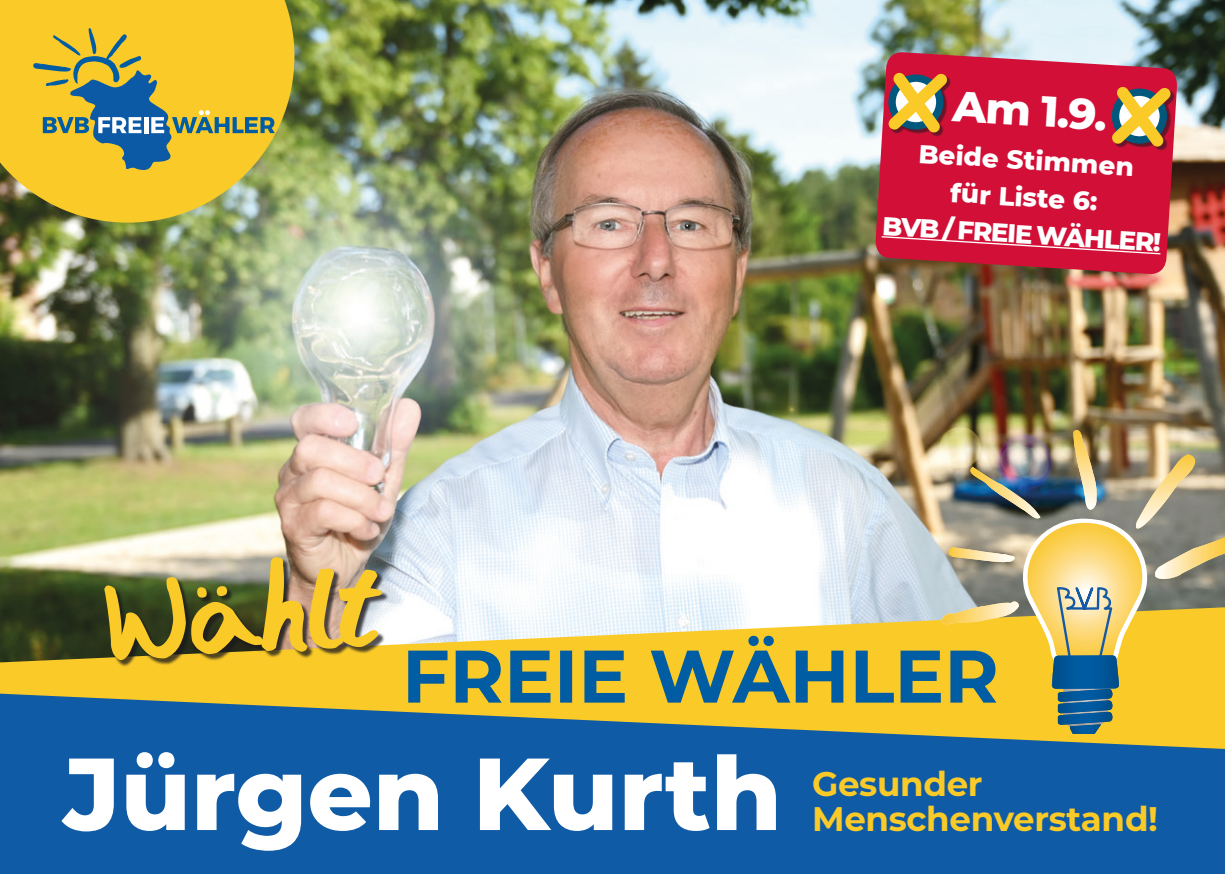
<style>
.page{position:relative;width:1225px;height:874px;background:#fff}
.page>*{position:absolute;margin:0;border:0;box-sizing:border-box;transform-origin:0 0}
.Name-Titelseite{font:800 102px "Montserrat";color:#fff}
.t1{font:800 43.6px "Montserrat";color:#fff}
.GMV-Titelseite{font:700 34px "Montserrat";letter-spacing:-.01em;color:#f9ca28}
.t2{font:800 26.2px "Montserrat";color:#fff}
</style>
<div class="page">
<img style="left:0;top:0;width:1225px;height:607px">
<svg style="left:0;top:0;width:294px;height:222px;background:#dbbb36"></svg>
<svg style="left:33px;top:27px;width:242px;height:144px;background:#c5b248"></svg>
<svg style="left:0;top:607px;width:408px;height:86px;background:#bc9f2c"></svg>
<img style="left:408px;top:430px;width:817px;height:263px">
<div style="left:106px;top:558px;width:283px;height:108px;background:#1a181c;opacity:.75"></div>
<img style="left:104px;top:556px;width:279px;height:104px">
<svg style="left:0;top:693px;width:1225px;height:180px;background:#2f6a94"></svg>
<svg style="left:874px;top:51px;width:304px;height:224px;background:#c82341"></svg>
<svg style="left:880px;top:235px;width:281px;height:20px;background:#d41f44"></svg>
<svg style="left:877px;top:62px;width:81px;height:81px;background:#bb6353"></svg>
<svg style="left:1101px;top:76px;width:80px;height:81px;background:#c16555"></svg>
<p class="t1" style="left:955px;top:73px;width:156px;rotate:4deg">Am 1.9.</p>
<p class="t2" style="left:920px;top:133px;width:217px;rotate:4deg">Beide Stimmen</p>
<p class="t2" style="left:952px;top:173px;width:149px;rotate:4deg">für Liste 6:</p>
<p class="t2" style="left:884px;top:205px;width:281px;rotate:4deg">BVB / FREIE WÄHLER!</p>
<p class="Name-Titelseite" style="left:63px;top:718px;width:720px">Jürgen Kurth</p>
<p class="GMV-Titelseite" style="left:812px;top:759px;width:172px">Gesunder</p>
<p class="GMV-Titelseite" style="left:812px;top:793px;width:347px">Menschenverstand!</p>
</div>
